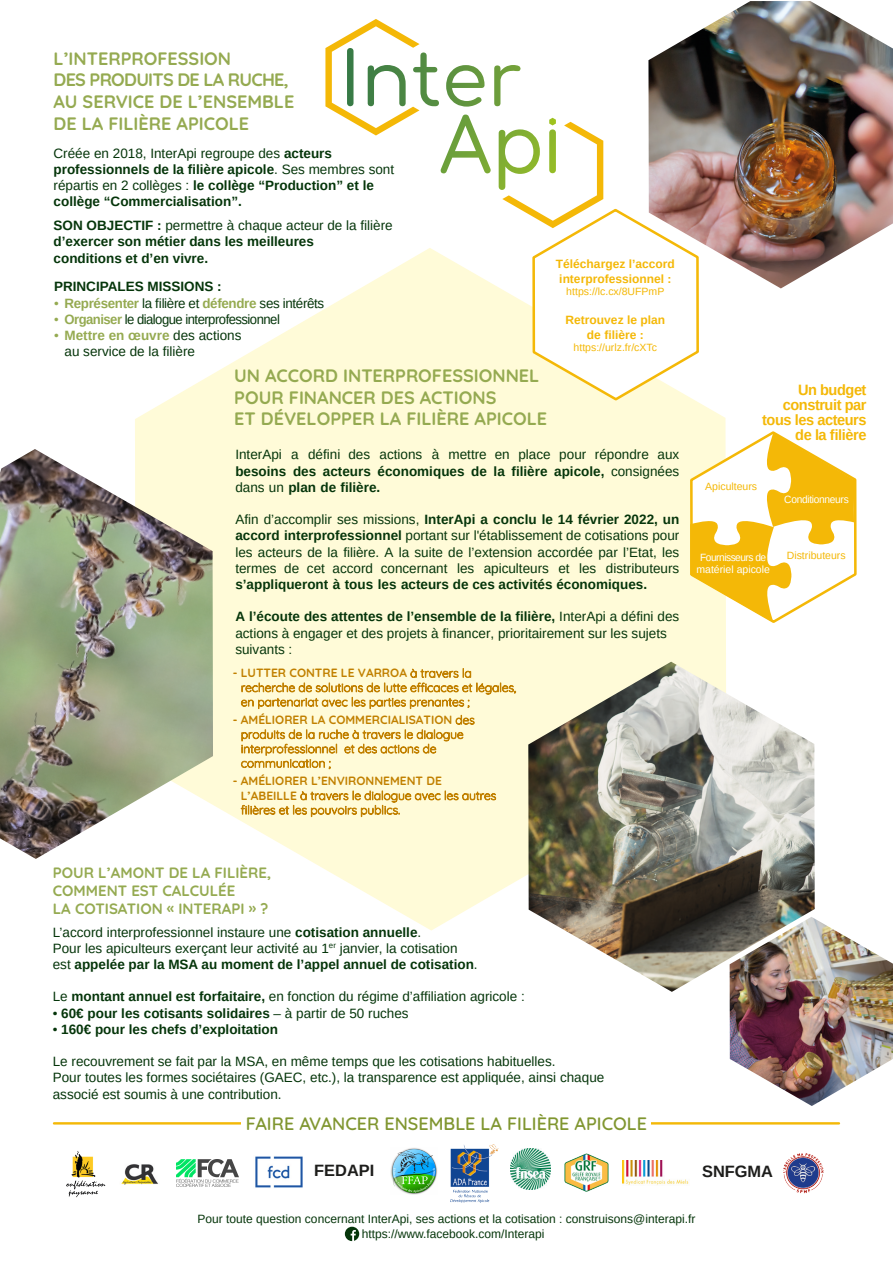
<style>
.page{position:relative;width:893px;height:1263px;background:#fff}
.page>*{position:absolute;margin:0;border:0;box-sizing:border-box;transform-origin:0 0}
.t1{font:300 18px/21.6px "Quicksand";color:#95aa51}
.t2{font:600 18px "Quicksand";color:#809630}
.t3{font:300 18px "Quicksand";letter-spacing:-.04em;color:#95aa51}
.t4{font:700 16.35px "Arimo";color:#1d1d1b}
.t5{font:300 15px "Quicksand";color:#95aa51}
.t6{font:700 15px "Arimo";letter-spacing:-.03em;color:#f4b807}
.t7{font:13.5px/16.2px "Arimo";color:#05350a;text-align:justify}
.t8{font:700 13.5px/16.2px "Arimo";color:#05350a}
.t9{font:13.5px "Arimo";letter-spacing:-.025em;color:#05350a}
.t10{font:13.5px "Arimo";letter-spacing:-.04em;color:#05350a}
.t11{font:300 12px/14.4px "Quicksand";color:#c18000}
.t12{font:12px "Arimo";color:#05350a}
.t13{font:700 12px/14.4px "Arimo";color:#f4b807}
.t14{font:10.5px "Arimo";color:#f4b807}
.t15{font:10.5px "Arimo";color:#fff}
.t16{font:10.5px "Arimo";letter-spacing:-.05em;color:#fff}
.t17{font:10.5px "Arimo";letter-spacing:-.03em;color:#fff}
.s1{font-weight:400}
.s2{color:#95aa51}
.s3{font-weight:700;color:#95aa51}
.s4{font-weight:700}
</style>
<div class="page">
<svg style="left:135px;top:309px;width:591px;height:621px;background:#fffbdd"></svg>
<svg style="left:325px;top:19px;width:376px;height:383px"></svg>
<hr style="left:54px;top:1122px;width:785px;height:2px;background:#f4b807">
<div style="left:242px;top:1107px;width:409px;height:27px;background:#fff"></div>
<svg style="left:689px;top:430px;width:168px;height:195px"></svg>
<img style="left:648px;top:1px;width:245px;height:287px">
<img style="left:0;top:449px;width:213px;height:410px">
<svg style="left:345px;top:1227px;width:14px;height:15px"></svg>
<img style="left:564px;top:1153px;width:45px;height:39px">
<img style="left:451px;top:1144px;width:48px;height:59px">
<img style="left:67px;top:1151px;width:39px;height:47px">
<img style="left:255px;top:1156px;width:48px;height:32px">
<img style="left:623px;top:1160px;width:66px;height:25px">
<img style="left:783px;top:1153px;width:40px;height:41px">
<img style="left:528px;top:662px;width:287px;height:330px">
<img style="left:730px;top:917px;width:163px;height:189px">
<img style="left:121px;top:1164px;width:37px;height:21px">
<img style="left:390px;top:1148px;width:47px;height:46px">
<img style="left:177px;top:1160px;width:61px;height:26px">
<img style="left:510px;top:1149px;width:41px;height:40px">
<p class="t1" style="left:54px;top:46px;width:179px">L’INTERPROFESSION</p>
<p class="t3" style="left:54px;top:66px;width:237px">DES PRODUITS DE LA RUCHE,</p>
<p class="t1" style="left:54px;top:89px;width:242px">AU SERVICE DE L’ENSEMBLE</p>
<p class="t1" style="left:54px;top:111px;width:197px">DE LA FILIÈRE APICOLE</p>
<p class="t8" style="left:54px;top:145px;width:342px"><span class="s1">Créée en 2018, InterApi regroupe des</span> acteurs professionnels de la filière apicole<span class="s1">. Ses membres sont répartis en 2 collèges :</span> le collège “Production” et le collège “Commercialisation”.</p>
<p class="t8" style="left:54px;top:218px;width:341px">SON OBJECTIF : <span class="s1">permettre à chaque acteur de la filière </span>d’exercer son métier dans les meilleures</p>
<p class="t8" style="left:54px;top:250px;width:156px">conditions et d’en vivre.</p>
<p class="t8" style="left:54px;top:279px;width:169px">PRINCIPALES MISSIONS :</p>
<p class="t9" style="left:54px;top:294px;width:272px"><span class="s2">•</span> <span class="s3">Représenter</span> la filière et <span class="s3">défendre</span> ses intérêts</p>
<p class="t10" style="left:54px;top:311px;width:227px"><span class="s2">•</span> <span class="s3">Organiser</span> le dialogue interprofessionnel</p>
<p class="t7" style="left:64px;top:327px;width:179px;text-indent:-10px"><span class="s2">•</span> <span class="s3">Mettre en œuvre</span> des actions au service de la filière</p>
<p class="t13" style="left:556px;top:257px;width:120px">Téléchargez l’accord interprofessionnel :</p>
<p class="t14" style="left:566px;top:285px;width:100px">https://lc.cx/8UFPmP</p>
<p class="t13" style="left:566px;top:313px;width:101px;text-align:center">Retrouvez le plan de filière :</p>
<p class="t14" style="left:574px;top:341px;width:85px">https://urlz.fr/cXTc</p>
<p class="t1" style="left:234px;top:363px;width:314px">UN ACCORD INTERPROFESSIONNEL<br>POUR FINANCER DES ACTIONS<br>ET DÉVELOPPER LA FILIÈRE APICOLE</p>
<p class="t7" style="left:235px;top:447px;width:445px">InterApi a défini des actions à mettre en place pour répondre aux <span class="s4">besoins des acteurs économiques de la filière apicole,</span> consignées dans un <span class="s4">plan de filière.</span></p>
<p class="t7" style="left:235px;top:511px;width:445px">Afin d’accomplir ses missions, <span class="s4">InterApi a conclu le 14 février 2022, un accord interprofessionnel</span> portant sur l'établissement de cotisations pour les acteurs de la filière. A la suite de l’extension accordée par l’Etat, les termes de cet accord concernant les apiculteurs et les distributeurs <span class="s4">s’appliqueront à tous les acteurs de ces activités économiques.</span></p>
<p class="t7" style="left:235px;top:609px;width:445px;text-align:left"><span class="s4">A l’écoute des attentes de l’ensemble de la filière,</span> InterApi a défini des actions à engager et des projets à financer, prioritairement sur les sujets suivants :</p>
<p class="t11" style="left:241px;top:665px;width:277px;text-indent:-8px">- LUTTER CONTRE LE VARROA à travers la recherche de solutions de lutte efficaces et légales, en partenariat avec les parties prenantes ;</p>
<p class="t11" style="left:241px;top:711px;width:235px;text-indent:-8px">- AMÉLIORER LA COMMERCIALISATION des produits de la ruche à travers le dialogue interprofessionnel et des actions de communication ;</p>
<p class="t11" style="left:241px;top:773px;width:257px;text-indent:-8px">- AMÉLIORER L’ENVIRONNEMENT DE<br>L’ABEILLE à travers le dialogue avec les autres filières et les pouvoirs publics.</p>
<p class="t6" style="left:798px;top:379px;width:70px">Un budget</p>
<p class="t6" style="left:783px;top:394px;width:85px">construit par</p>
<p class="t6" style="left:762px;top:409px;width:106px">tous les acteurs</p>
<p class="t6" style="left:795px;top:424px;width:73px">de la filière</p>
<p class="t14" style="left:705px;top:480px;width:53px">Apiculteurs</p>
<p class="t17" style="left:784px;top:492px;width:66px">Conditionneurs</p>
<p class="t16" style="left:700px;top:551px;width:67px">Fournisseurs de</p>
<p class="t15" style="left:696px;top:563px;width:75px">matériel apicole</p>
<p class="t14" style="left:787px;top:549px;width:60px">Distributeurs</p>
<p class="t5" style="left:53px;top:861px;width:220px">POUR L’AMONT DE LA FILIÈRE,</p>
<p class="t5" style="left:53px;top:879px;width:184px">COMMENT EST CALCULÉE</p>
<p class="t5" style="left:53px;top:897px;width:217px">LA COTISATION « INTERAPI » ?</p>
<p class="t7" style="left:53px;top:924px;width:370px">L’accord interprofessionnel instaure une <span class="s4">cotisation annuelle</span>.</p>
<p class="t7" style="left:53px;top:940px;width:406px">Pour les apiculteurs exerçant leur activité au 1<sup>er</sup> janvier, la cotisation</p>
<p class="t8" style="left:53px;top:956px;width:426px"><span class="s1">est</span> appelée par la MSA au moment de l’appel annuel de cotisation<span class="s1">.</span></p>
<p class="t7" style="left:53px;top:989px;width:473px">Le <span class="s4">montant annuel est forfaitaire,</span> en fonction du régime d’affiliation agricole :</p>
<p class="t8" style="left:53px;top:1005px;width:357px"><span class="s1">•</span> 60€ pour les cotisants solidaires <span class="s1">– à partir de 50 ruches</span></p>
<p class="t8" style="left:53px;top:1021px;width:227px"><span class="s1">•</span> 160€ pour les chefs d’exploitation</p>
<p class="t7" style="left:53px;top:1053px;width:504px">Le recouvrement se fait par la MSA, en même temps que les cotisations habituelles.</p>
<p class="t7" style="left:53px;top:1070px;width:553px">Pour toutes les formes sociétaires (GAEC, etc.), la transparence est appliquée, ainsi chaque</p>
<p class="t7" style="left:53px;top:1086px;width:230px">associé est soumis à une contribution.</p>
<p class="t2" style="left:246px;top:1109px;width:403px">FAIRE AVANCER ENSEMBLE LA FILIÈRE APICOLE</p>
<p class="t4" style="left:314px;top:1159px;width:62px">FEDAPI</p>
<p class="t4" style="left:702px;top:1160px;width:73px">SNFGMA</p>
<p class="t12" style="left:198px;top:1211px;width:499px">Pour toute question concernant InterApi, ses actions et la cotisation : construisons@interapi.fr</p>
<p class="t12" style="left:362px;top:1226px;width:184px">https://www.facebook.com/Interapi</p>
</div>
